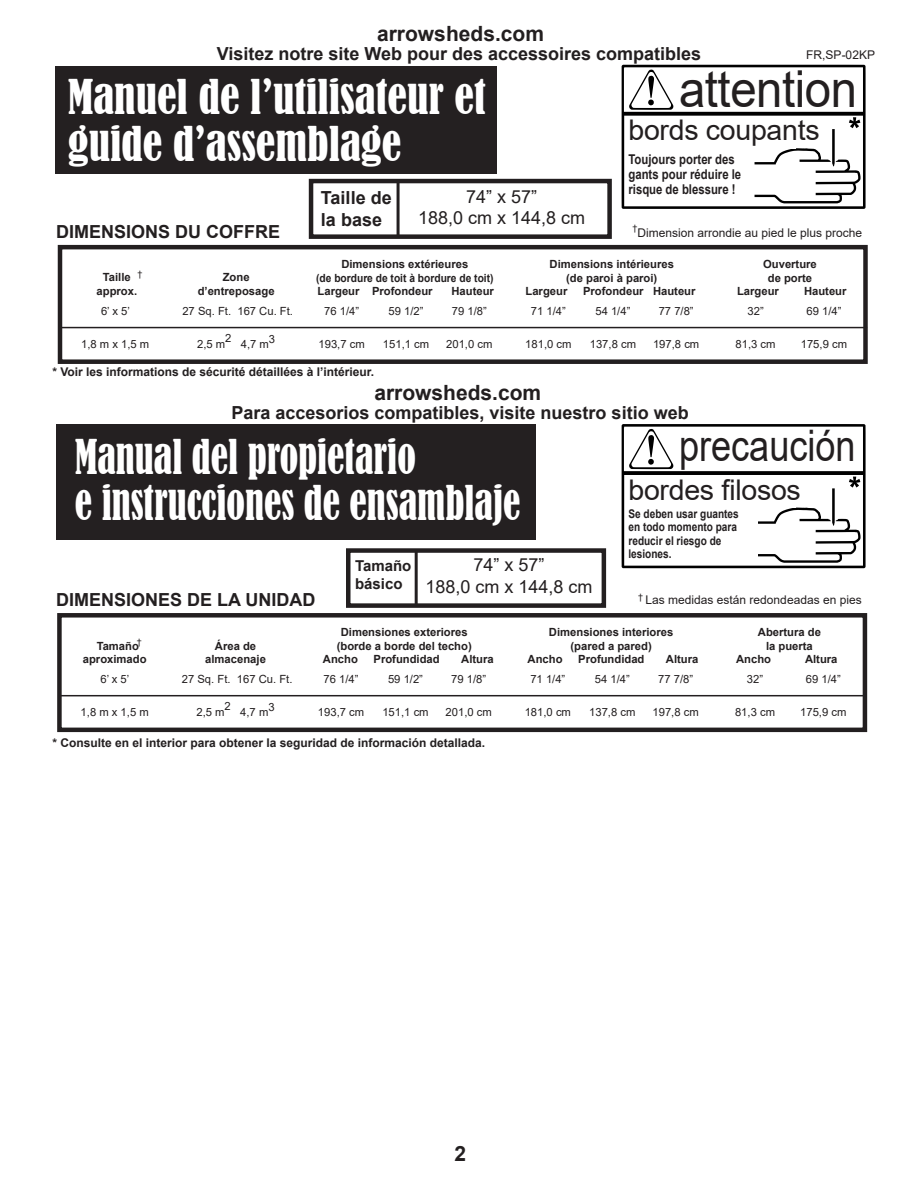
<style>
.page{position:relative;width:918px;height:1188px;background:#fff}
.page>*{position:absolute;margin:0;border:0;box-sizing:border-box;transform-origin:0 0}
.t1{font:51px "Arial";letter-spacing:-.01em;color:#231f20;scale:.93 1}
.t2{font:condensed 45px/46.5px "Bernard";color:#fff;scale:.86 1}
.t3{font:condensed 45px/46.5px "Bernard";color:#fff}
.t4{font:43.5px "Arial";color:#231f20;scale:.83 1}
.t5{font:28.5px "Arial";letter-spacing:-.01em;color:#231f20}
.t6{font:700 21px "Arial";color:#231f20}
.t7{font:700 18px/21.6px "Arial";color:#231f20}
.t8{font:18px/21.6px "Arial";color:#231f20;text-align:center}
.t9{font:700 15px/18px "Arial";color:#231f20}
.t10{font:700 13.5px/15px "Arial";color:#231f20;scale:.84 1}
.t11{font:700 12px "Arial";color:#231f20}
.t12{font:12px "Arial";color:#231f20}
.t13{font:700 12px/13.5px "Arial";color:#231f20;scale:.84 1}
.t14{font:700 11.25px/13.5px "Arial";color:#231f20;text-align:center}
.t15{font:11.25px "Arial";color:#231f20}
.t16{font:9px "Arial";color:#231f20}
</style>
<div class="page">
<svg style="left:622px;top:65px;width:244px;height:144px"></svg>
<div style="left:676px;top:68px;width:183px;height:43px;background:#fff"></div>
<div style="left:626px;top:118px;width:131px;height:36px;background:#fff"></div>
<div style="left:724px;top:117px;width:99px;height:27px;background:#fff"></div>
<div style="left:750px;top:133px;width:46px;height:15px;background:#fff"></div>
<div style="left:789px;top:126px;width:29px;height:19px;background:#fff"></div>
<div style="left:756px;top:142px;width:22px;height:11px;background:#fff"></div>
<div style="left:628px;top:154px;width:122px;height:47px;background:#fff"></div>
<div style="left:56px;top:66px;width:440px;height:108px;background:#242021"></div>
<svg style="left:622px;top:424px;width:244px;height:144px"></svg>
<div style="left:676px;top:428px;width:183px;height:42px;background:#fff"></div>
<div style="left:626px;top:477px;width:131px;height:36px;background:#fff"></div>
<div style="left:724px;top:477px;width:99px;height:26px;background:#fff"></div>
<div style="left:750px;top:492px;width:46px;height:15px;background:#fff"></div>
<div style="left:789px;top:485px;width:29px;height:20px;background:#fff"></div>
<div style="left:756px;top:501px;width:22px;height:11px;background:#fff"></div>
<div style="left:628px;top:509px;width:130px;height:55px;background:#fff"></div>
<div style="left:57px;top:424px;width:479px;height:115px;background:#242021"></div>
<div style="left:309px;top:179px;width:303px;height:60px;border:4px solid #231f20"></div>
<hr style="left:397px;top:180px;width:3px;height:56px;background:#231f20">
<div style="left:346px;top:548px;width:260px;height:60px;border:4px solid #231f20"></div>
<hr style="left:415px;top:551px;width:3px;height:55px;background:#231f20">
<hr style="left:59px;top:327px;width:808px;height:1px;background:#231f20">
<div style="left:58px;top:245px;width:810px;height:119px;border:4px solid #231f20"></div>
<hr style="left:58px;top:695px;width:809px;height:1px;background:#231f20">
<div style="left:57px;top:613px;width:810px;height:119px;border:4px solid #231f20"></div>
<p class="t6" style="left:377px;top:19px;width:168px">arrowsheds.com</p>
<p class="t7" style="left:217px;top:43px;width:486px">Visitez notre site Web pour des accessoires compatibles</p>
<p class="t12" style="left:806px;top:46px;width:70px">FR,SP-02KP</p>
<p class="t3" style="left:68px;top:75px;width:420px">Manuel de l’utilisateur et guide d’assemblage</p>
<p class="t7" style="left:56px;top:221px;width:226px">DIMENSIONS DU COFFRE</p>
<p class="t7" style="left:321px;top:187px;width:72px">Taille de la base</p>
<p class="t8" style="left:418px;top:186px;width:169px">74” x 57”<br>188,0 cm x 144,8 cm</p>
<p class="t1" style="left:679px;top:54px;width:193px">attention</p>
<p class="t5" style="left:628px;top:111px;width:193px">bords coupants</p>
<p class="t10" style="left:628px;top:152px;width:136px">Toujours porter des gants pour réduire le risque de blessure !</p>
<p class="t16" style="left:632px;top:221px;width:7px">†</p>
<p class="t12" style="left:637px;top:224px;width:226px">Dimension arrondie au pied le plus proche</p>
<p class="t14" style="left:316px;top:258px;width:179px;text-align:left;text-indent:25px">Dimensions extérieures<br>(de bordure de toit à bordure de toit)<br>Largeur Profondeur</p>
<p class="t14" style="left:550px;top:258px;width:126px">Dimensions intérieures</p>
<p class="t14" style="left:566px;top:271px;width:93px">(de paroi à paroi)</p>
<p class="t14" style="left:526px;top:285px;width:43px">Largeur</p>
<p class="t14" style="left:583px;top:285px;width:114px">Profondeur Hauteur</p>
<p class="t14" style="left:763px;top:258px;width:55px">Ouverture</p>
<p class="t14" style="left:768px;top:271px;width:46px">de porte</p>
<p class="t14" style="left:737px;top:285px;width:43px">Largeur</p>
<p class="t14" style="left:804px;top:285px;width:44px">Hauteur</p>
<p class="t16" style="left:138px;top:267px;width:7px">†</p>
<p class="t14" style="left:97px;top:271px;width:42px">Taille approx.</p>
<p class="t14" style="left:198px;top:271px;width:78px">Zone d’entreposage</p>
<p class="t15" style="left:101px;top:304px;width:30px">6’ x 5’</p>
<p class="t15" style="left:182px;top:304px;width:112px">27 Sq. Ft. 167 Cu. Ft.</p>
<p class="t15" style="left:324px;top:304px;width:37px">76 1/4”</p>
<p class="t15" style="left:389px;top:304px;width:37px">59 1/2”</p>
<p class="t15" style="left:452px;top:304px;width:37px">79 1/8”</p>
<p class="t15" style="left:531px;top:304px;width:37px">71 1/4”</p>
<p class="t15" style="left:595px;top:304px;width:37px">54 1/4”</p>
<p class="t15" style="left:659px;top:304px;width:37px">77 7/8”</p>
<p class="t15" style="left:748px;top:304px;width:18px">32”</p>
<p class="t15" style="left:806px;top:304px;width:37px">69 1/4”</p>
<p class="t15" style="left:81px;top:336px;width:70px">1,8 m x 1,5 m</p>
<p class="t15" style="left:197px;top:336px;width:30px">2,5 m</p>
<p class="t14" style="left:451px;top:285px;width:44px">Hauteur</p>
<p class="t15" style="left:225px;top:330px;width:8px">2</p>
<p class="t15" style="left:241px;top:336px;width:36px">4,7 m3</p>
<p class="t15" style="left:319px;top:336px;width:48px">193,7 cm</p>
<p class="t15" style="left:383px;top:336px;width:48px">151,1 cm</p>
<p class="t15" style="left:446px;top:336px;width:48px">201,0 cm</p>
<p class="t15" style="left:525px;top:336px;width:48px">181,0 cm</p>
<p class="t15" style="left:590px;top:336px;width:48px">137,8 cm</p>
<p class="t15" style="left:653px;top:336px;width:48px">197,8 cm</p>
<p class="t15" style="left:736px;top:336px;width:42px">81,3 cm</p>
<p class="t15" style="left:801px;top:336px;width:48px">175,9 cm</p>
<p class="t11" style="left:52px;top:363px;width:323px">* Voir les informations de sécurité détaillées à l’intérieur.</p>
<p class="t6" style="left:374px;top:378px;width:168px">arrowsheds.com</p>
<p class="t7" style="left:232px;top:402px;width:459px">Para accesorios compatibles, visite nuestro sitio web</p>
<p class="t2" style="left:75px;top:434px;width:520px">Manual del propietario<br>e instrucciones de ensamblaje</p>
<p class="t7" style="left:56px;top:589px;width:261px">DIMENSIONES DE LA UNIDAD</p>
<p class="t9" style="left:355px;top:556px;width:58px">Tamaño básico</p>
<p class="t8" style="left:425px;top:554px;width:169px">74” x 57”<br>188,0 cm x 144,8 cm</p>
<p class="t4" style="left:679px;top:415px;width:214px">precaución</p>
<p class="t5" style="left:628px;top:470px;width:174px">bordes filosos</p>
<p class="t13" style="left:628px;top:507px;width:133px">Se deben usar guantes en todo momento para reducir el riesgo de lesiones.</p>
<p class="t16" style="left:638px;top:590px;width:7px">†</p>
<p class="t12" style="left:646px;top:592px;width:218px">Las medidas están redondeadas en pies</p>
<p class="t14" style="left:341px;top:626px;width:128px">Dimensiones exteriores</p>
<p class="t14" style="left:337px;top:639px;width:137px">(borde a borde del techo)</p>
<p class="t14" style="left:323px;top:653px;width:36px">Ancho</p>
<p class="t14" style="left:374px;top:653px;width:68px">Profundidad</p>
<p class="t14" style="left:461px;top:653px;width:34px">Altura</p>
<p class="t14" style="left:549px;top:626px;width:126px">Dimensiones interiores</p>
<p class="t14" style="left:571px;top:639px;width:83px">(pared a pared)</p>
<p class="t14" style="left:528px;top:653px;width:36px">Ancho</p>
<p class="t14" style="left:578px;top:653px;width:68px">Profundidad</p>
<p class="t14" style="left:666px;top:653px;width:34px">Altura</p>
<p class="t14" style="left:758px;top:626px;width:65px">Abertura de</p>
<p class="t14" style="left:766px;top:639px;width:48px">la puerta</p>
<p class="t14" style="left:736px;top:653px;width:36px">Ancho</p>
<p class="t14" style="left:805px;top:653px;width:34px">Altura</p>
<p class="t16" style="left:137px;top:635px;width:7px">†</p>
<p class="t14" style="left:83px;top:639px;width:65px">Tamaño aproximado</p>
<p class="t14" style="left:205px;top:639px;width:62px">Área de almacenaje</p>
<p class="t15" style="left:100px;top:672px;width:30px">6’ x 5’</p>
<p class="t15" style="left:182px;top:672px;width:112px">27 Sq. Ft. 167 Cu. Ft.</p>
<p class="t15" style="left:324px;top:672px;width:37px">76 1/4”</p>
<p class="t15" style="left:388px;top:672px;width:37px">59 1/2”</p>
<p class="t15" style="left:451px;top:672px;width:37px">79 1/8”</p>
<p class="t15" style="left:530px;top:672px;width:37px">71 1/4”</p>
<p class="t15" style="left:595px;top:672px;width:37px">54 1/4”</p>
<p class="t15" style="left:658px;top:672px;width:37px">77 7/8”</p>
<p class="t15" style="left:747px;top:672px;width:18px">32”</p>
<p class="t15" style="left:806px;top:672px;width:37px">69 1/4”</p>
<p class="t15" style="left:81px;top:704px;width:70px">1,8 m x 1,5 m</p>
<p class="t15" style="left:197px;top:704px;width:30px">2,5 m</p>
<p class="t15" style="left:225px;top:698px;width:8px">2</p>
<p class="t15" style="left:240px;top:704px;width:36px">4,7 m3</p>
<p class="t15" style="left:318px;top:704px;width:48px">193,7 cm</p>
<p class="t15" style="left:382px;top:704px;width:48px">151,1 cm</p>
<p class="t15" style="left:446px;top:704px;width:48px">201,0 cm</p>
<p class="t15" style="left:525px;top:704px;width:48px">181,0 cm</p>
<p class="t15" style="left:589px;top:704px;width:48px">137,8 cm</p>
<p class="t15" style="left:653px;top:704px;width:48px">197,8 cm</p>
<p class="t15" style="left:735px;top:704px;width:42px">81,3 cm</p>
<p class="t15" style="left:800px;top:704px;width:48px">175,9 cm</p>
<p class="t11" style="left:52px;top:734px;width:434px">* Consulte en el interior para obtener la seguridad de información detallada.</p>
<p class="t6" style="left:454px;top:1139px;width:13px">2</p>
</div>
